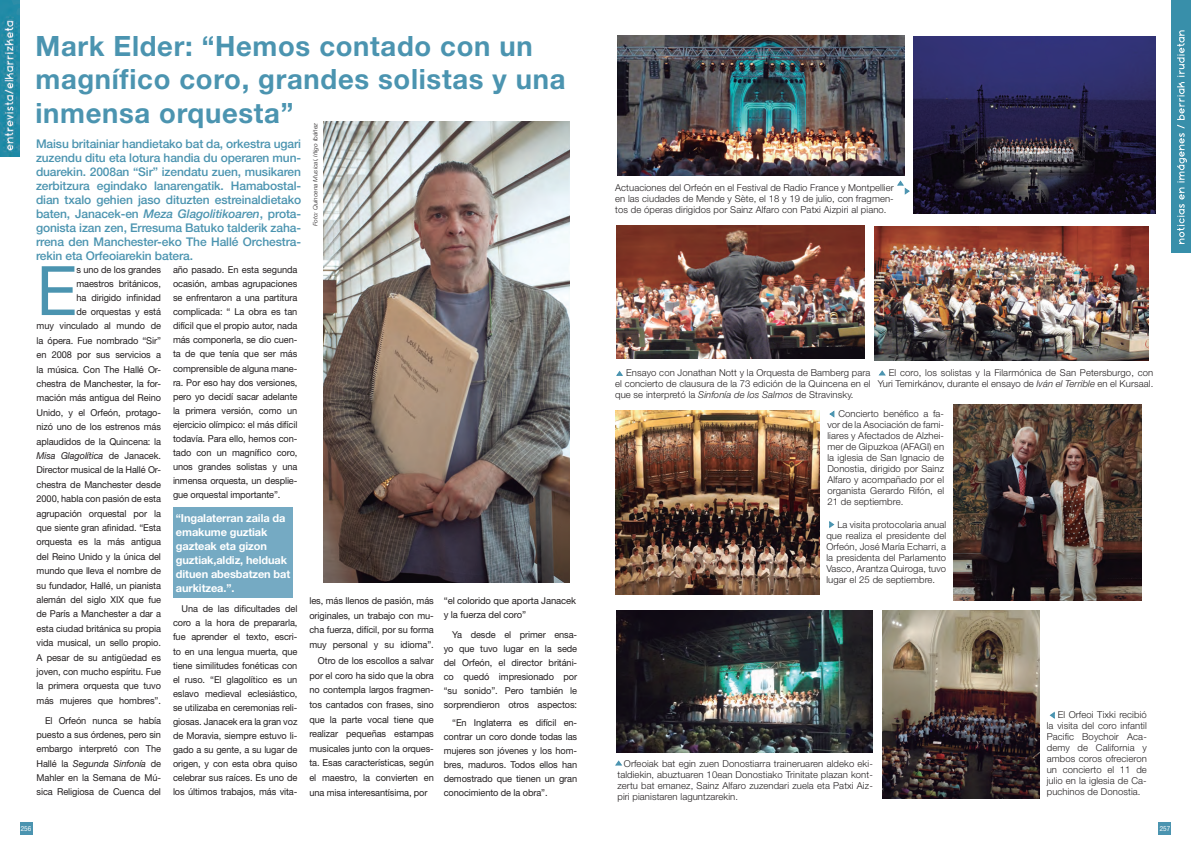
<style>
.page{position:relative;width:1191px;height:842px;background:#fff}
.page>*{position:absolute;margin:0;border:0;box-sizing:border-box;transform-origin:0 0}
.t1{font:68.3px "Helvetica Neue LT Std";color:#4b94b0}
.t2{font:700 28px/33.4px "Helvetica Neue LT Std";letter-spacing:.025em;color:#4b94b0}
.t3{font:500 12px/14px "Helvetica Neue LT Std";letter-spacing:-.01em;color:#4b94b0;text-align:justify}
.t4{font:700 11px/14.1px "Helvetica Neue LT Std";letter-spacing:-.01em;color:#fff}
.t5{font:9.5px/14.4px "Helvetica Neue LT Std";letter-spacing:-.01em;color:#231f20;text-align:justify}
.t6{font:300 9.5px/11px "Helvetica Neue LT Std";letter-spacing:.01em;color:#231f20;text-align:justify}
.t7{font:7px "Helvetica Neue LT Std";color:#fff;scale:.9 1}
.t8{font:italic 300 6px "Helvetica Neue LT Std";color:#231f20;scale:1.08 1}
.s1{font-style:italic}
</style>
<div class="page">
<div style="left:173px;top:507px;width:120px;height:90px;background:#75aac3"></div>
<div style="left:20px;top:822px;width:12px;height:12px;background:#4b94b0"></div>
<div style="left:1158px;top:822px;width:13px;height:12px;background:#4b94b0"></div>
<svg style="left:616px;top:370px;width:7px;height:6px"></svg>
<svg style="left:829px;top:410px;width:6px;height:8px"></svg>
<svg style="left:878px;top:370px;width:8px;height:6px"></svg>
<svg style="left:829px;top:521px;width:6px;height:7px"></svg>
<div style="left:1171px;top:0;width:20px;height:252px;background:#388faa"></div>
<svg style="left:1177px;top:30px;width:9px;height:214px"></svg>
<svg style="left:1049px;top:711px;width:6px;height:8px"></svg>
<img style="left:0;top:0;width:20px;height:156px">
<svg style="left:897px;top:180px;width:13px;height:15px"></svg>
<img style="left:323px;top:122px;width:246px;height:460px">
<img style="left:617px;top:36px;width:287px;height:140px">
<img style="left:913px;top:37px;width:242px;height:177px">
<img style="left:616px;top:225px;width:249px;height:134px">
<img style="left:874px;top:226px;width:274px;height:134px">
<img style="left:615px;top:410px;width:204px;height:185px">
<img style="left:953px;top:405px;width:188px;height:195px">
<img style="left:882px;top:610px;width:157px;height:188px">
<svg style="left:615px;top:760px;width:8px;height:6px"></svg>
<img style="left:616px;top:610px;width:256px;height:143px">
<h2 class="t2" style="left:35px;top:28px;width:531px">Mark Elder: “Hemos contado con un magnífico coro, grandes solistas y una inmensa orquesta”</h2>
<p class="t8" style="left:312px;top:226px;width:97px;rotate:-90deg">Foto: Quincena Musical, Iñigo Ibáñez</p>
<p class="t3" style="left:36px;top:136px;width:267px">Maisu britainiar handietako bat da, orkestra ugari zuzendu ditu eta lotura handia du operaren mun&shy;duarekin. 2008an “Sir” izendatu zuen, musikaren zerbitzura egindako lanarengatik. Hamabostal&shy;dian txalo gehien jaso dituzten estreinaldietako baten, Janacek-en <span class="s1">Meza Glagolitikoaren</span>, prota&shy;gonista izan zen, Erresuma Batuko talderik zaha&shy;rrena den Manchester-eko The Hallé Orchestra&shy;rekin eta Orfeoiarekin batera.</p>
<p class="t5" style="left:37px;top:262px;width:126px;text-align:right">s uno de los grandes<br>maestros británicos,<br>ha dirigido infinidad<br>de orquestas y está<br>muy vinculado al mundo de la ópera. Fue nombrado “Sir” en 2008 por sus servicios a la música. Con The Hallé Or&shy;chestra de Manchester, la for&shy;mación más antigua del Reino<br>Unido, y el Orfeón, protago&shy;nizó uno de los estrenos más aplaudidos de la Quincena: la<br><span class="s1">Misa Glagolítica</span> de Janacek.<br>Director musical de la Hallé Or&shy;chestra de Manchester desde<br>2000, habla con pasión de esta agrupación orquestal por la que siente gran afinidad. “Esta orquesta es la más antigua del Reino Unido y la única del mundo que lleva el nombre de su fundador, Hallé, un pianista alemán del siglo XIX que fue de París a Manchester a dar a esta ciudad británica su propia vida musical, un sello propio.<br>A pesar de su antigüedad es joven, con mucho espíritu. Fue la primera orquesta que tuvo más mujeres que hombres”.</p>
<p class="t5" style="left:37px;top:713px;width:126px;text-indent:9px">El Orfeón nunca se había puesto a sus órdenes, pero sin embargo interpretó con The Hallé la <span class="s1">Segunda Sinfonía</span> de Mahler en la Semana de Mú&shy;sica Religiosa de Cuenca del</p>
<h1 class="t1" style="left:37px;top:250px;width:42px">E</h1>
<p class="t5" style="left:173px;top:262px;width:126px;line-height:14.1px">año pasado. En esta segunda ocasión, ambas agrupaciones se enfrentaron a una partitura complicada: “ La obra es tan difícil que el propio autor, nada más componerla, se dio cuen&shy;ta de que tenía que ser más comprensible de alguna mane&shy;ra. Por eso hay dos versiones, pero yo decidí sacar adelante la primera versión, como un ejercicio olímpico: el más difícil todavía. Para ello, hemos con&shy;tado con un magnífico coro, unos grandes solistas y una inmensa orquesta, un desplie&shy;gue orquestal importante”.</p>
<p class="t4" style="left:176px;top:510px;width:116px">“Ingalaterran zaila da emakume guztiak gazteak eta gizon guztiak,aldiz, helduak dituen abesbatzen bat aurkitzea.”.</p>
<p class="t5" style="left:173px;top:602px;width:126px;line-height:14.1px;text-indent:9px">Una de las dificultades del coro a la hora de prepararla, fue aprender el texto, escri&shy;to en una lengua muerta, que tiene similitudes fonéticas con el ruso. “El glagolítico es un eslavo medieval eclesiástico, se utilizaba en ceremonias reli&shy;giosas. Janacek era la gran voz de Moravia, siempre estuvo li&shy;gado a su gente, a su lugar de origen, y con esta obra quiso celebrar sus raíces. Es uno de los últimos trabajos, más vita-</p>
<p class="t5" style="left:309px;top:593px;width:126px">les, más llenos de pasión, más originales, un trabajo con mu&shy;cha fuerza, difícil, por su forma muy personal y su idioma”.</p>
<p class="t5" style="left:309px;top:653px;width:126px;text-indent:9px">Otro de los escollos a salvar por el coro ha sido que la obra no contempla largos fragmen&shy;tos cantados con frases, sino que la parte vocal tiene que realizar pequeñas estampas musicales junto con la orques&shy;ta. Esas características, según el maestro, la convierten en una misa interesantísima, por</p>
<p class="t5" style="left:444px;top:593px;width:134px;line-height:14px">“el colorido que aporta Janacek y la fuerza del coro”</p>
<p class="t5" style="left:444px;top:627px;width:135px;line-height:14px;text-indent:9px">Ya desde el primer ensa&shy;yo que tuvo lugar en la sede del Orfeón, el director británi&shy;co quedó impresionado por “su sonido”. Pero también le sorprendieron otros aspectos:</p>
<p class="t5" style="left:444px;top:715px;width:135px;line-height:14px;text-indent:9px">“En Inglaterra es difícil en&shy;contrar un coro donde todas las mujeres son jóvenes y los hom&shy;bres, maduros. Todos ellos han demostrado que tienen un gran conocimiento de la obra”.</p>
<p class="t6" style="left:615px;top:182px;width:280px">Actuaciones del Orfeón en el Festival de Radio France y Montpellier en las ciudades de Mende y Sète, el 18 y 19 de julio, con fragmen&shy;tos de óperas dirigidos por Sainz Alfaro con Patxi Aizpiri al piano.</p>
<p class="t6" style="left:615px;top:367px;width:257px;text-indent:11px">Ensayo con Jonathan Nott y la Orquesta de Bamberg para el concierto de clausura de la 73 edición de la Quincena en el que se interpretó la <span class="s1">Sinfonía de los Salmos</span> de Stravinsky.</p>
<p class="t6" style="left:827px;top:408px;width:118px;text-indent:11px">Concierto benéfico a fa&shy;vor de la Asociación de fami&shy;liares y Afectados de Alzhei&shy;mer de Gipuzkoa (AFAGI) en la iglesia de San Ignacio de Donostia, dirigido por Sainz Alfaro y acompañado por el organista Gerardo Rifón, el 21 de septiembre.</p>
<p class="t6" style="left:877px;top:367px;width:277px;text-align:right">El coro, los solistas y la Filarmónica de San Petersburgo, con<br>Yuri Temirkánov, durante el ensayo de <span class="s1">Iván el Terrible</span> en el Kursaal.</p>
<p class="t6" style="left:826px;top:519px;width:121px;text-indent:11px">La visita protocolaria anual que realiza el presidente del Orfeón, José María Echarri, a la presidenta del Parlamento Vasco, Arantza Quiroga, tuvo lugar el 25 de septiembre.</p>
<p class="t6" style="left:617px;top:758px;width:257px;text-indent:6px">Orfeoiak bat egin zuen Donostiarra traineruaren aldeko eki&shy;taldiekin, abuztuaren 10ean Donostiako Trinitate plazan kont&shy;zertu bat emanez, Sainz Alfaro zuzendari zuela eta Patxi Aiz&shy;piri pianistaren laguntzarekin.</p>
<p class="t6" style="left:1046px;top:709px;width:102px;text-indent:11px">El Orfeoi Tixki recibió la visita del coro infantil Pacific Boychoir Aca&shy;demy de California y ambos coros ofrecieron un concierto el 11 de julio en la iglesia de Ca&shy;puchinos de Donostia.</p>
<p class="t7" style="left:21px;top:824px;width:13px">256</p>
<p class="t7" style="left:1159px;top:824px;width:13px">257</p>
</div>
